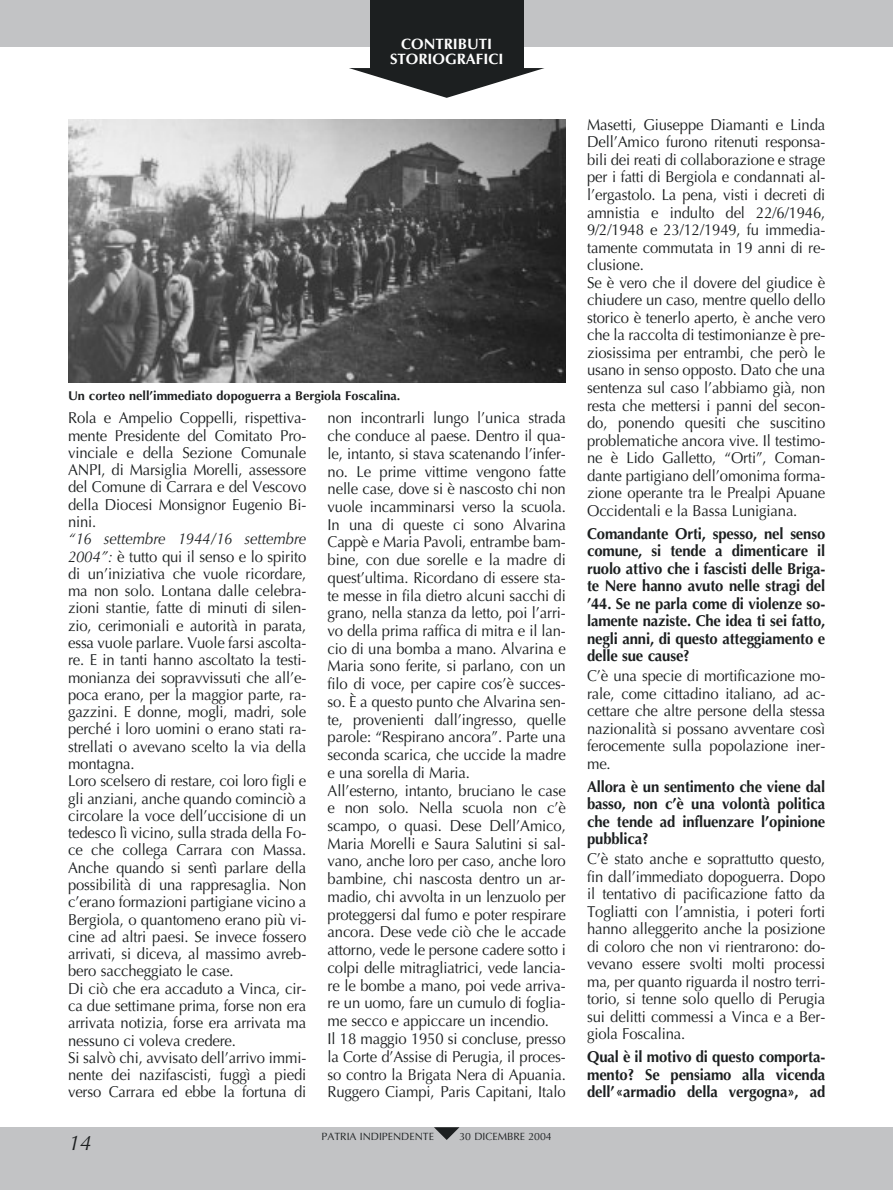
<style>
.page{position:relative;width:893px;height:1190px;background:#fff}
.page>*{position:absolute;margin:0;border:0;box-sizing:border-box;transform-origin:0 0}
.t1{font:italic 21px "Optima";color:#1c1f20}
.t2{font:15.75px/17.2px "Optima";letter-spacing:-.01em;color:#1c1f20;text-align:justify;scale:.94 1}
.t3{font:700 15.75px/17.5px "Optima";letter-spacing:-.01em;color:#1c1f20;text-align:justify;scale:.94 1}
.t4{font:700 15px/15.3px "Optima";color:#fff;text-align:center}
.t5{font:700 12.75px "Optima";color:#1c1f20}
.t6{font:10.5px "Optima";color:#1c1f20}
.s1{font-style:italic}
</style>
<div class="page">
<div style="left:0;top:0;width:892px;height:47px;background:#c2c3c5"></div>
<div style="left:0;top:1127px;width:892px;height:62px;background:#c2c3c5"></div>
<div style="left:370px;top:0;width:153px;height:68px;background:#1c1f20"></div>
<svg style="left:349px;top:68px;width:195px;height:30px"></svg>
<svg style="left:434px;top:1127px;width:25px;height:13px"></svg>
<img style="left:68px;top:119px;width:498px;height:264px">
<p class="t4" style="left:390px;top:37px;width:115px">CONTRIBUTI<br>STORIOGRAFICI</p>
<p class="t5" style="left:68px;top:390px;width:334px">Un corteo nell’immediato dopoguerra a Bergiola Foscalina.</p>
<p class="t2" style="left:68px;top:411px;width:255px">Rola e Ampelio Coppelli, rispettiva&shy;mente Presidente del Comitato Pro&shy;vinciale e della Sezione Comunale ANPI, di Marsiglia Morelli, assessore del Comune di Carrara e del Vescovo della Diocesi Monsignor Eugenio Bi&shy;nini.</p>
<p class="t2" style="left:68px;top:532px;width:255px;text-align:left"><span class="s1">“16 settembre 1944/16 settembre 2004”:</span> è tutto qui il senso e lo spirito di un’iniziativa che vuole ricordare, ma non solo. Lontana dalle celebra&shy;zioni stantie, fatte di minuti di silen&shy;zio, cerimoniali e autorità in parata, essa vuole parlare. Vuole farsi ascolta&shy;re. E in tanti hanno ascoltato la testi&shy;monianza dei sopravvissuti che all’e&shy;poca erano, per la maggior parte, ra&shy;gazzini. E donne, mogli, madri, sole perché i loro uomini o erano stati ra&shy;strellati o avevano scelto la via della montagna.<br>Loro scelsero di restare, coi loro figli e gli anziani, anche quando cominciò a circolare la voce dell’uccisione di un tedesco lì vicino, sulla strada della Fo&shy;ce che collega Carrara con Massa.<br>Anche quando si sentì parlare della possibilità di una rappresaglia. Non c’erano formazioni partigiane vicino a Bergiola, o quantomeno erano più vi&shy;cine ad altri paesi. Se invece fossero arrivati, si diceva, al massimo avreb&shy;bero saccheggiato le case.<br>Di ciò che era accaduto a Vinca, cir&shy;ca due settimane prima, forse non era arrivata notizia, forse era arrivata ma nessuno ci voleva credere.<br>Si salvò chi, avvisato dell’arrivo immi&shy;nente dei nazifascisti, fuggì a piedi verso Carrara ed ebbe la fortuna di</p>
<h1 class="t1" style="left:68px;top:1134px;width:25px">14</h1>
<p class="t2" style="left:327px;top:410px;width:255px;line-height:17.7px;text-align:left">non incontrarli lungo l’unica strada che conduce al paese. Dentro il qua&shy;le, intanto, si stava scatenando l’infer&shy;no. Le prime vittime vengono fatte nelle case, dove si è nascosto chi non vuole incamminarsi verso la scuola.<br>In una di queste ci sono Alvarina Cappè e Maria Pavoli, entrambe bam&shy;bine, con due sorelle e la madre di quest’ultima. Ricordano di essere sta&shy;te messe in fila dietro alcuni sacchi di grano, nella stanza da letto, poi l’arri&shy;vo della prima raffica di mitra e il lan&shy;cio di una bomba a mano. Alvarina e Maria sono ferite, si parlano, con un filo di voce, per capire cos’è succes&shy;so. È a questo punto che Alvarina sen&shy;te, provenienti dall’ingresso, quelle parole: “Respirano ancora”. Parte una seconda scarica, che uccide la madre e una sorella di Maria.<br>All’esterno, intanto, bruciano le case e non solo. Nella scuola non c’è scampo, o quasi. Dese Dell’Amico, Maria Morelli e Saura Salutini si sal&shy;vano, anche loro per caso, anche loro bambine, chi nascosta dentro un ar&shy;madio, chi avvolta in un lenzuolo per proteggersi dal fumo e poter respirare ancora. Dese vede ciò che le accade attorno, vede le persone cadere sotto i colpi delle mitragliatrici, vede lancia&shy;re le bombe a mano, poi vede arriva&shy;re un uomo, fare un cumulo di foglia&shy;me secco e appiccare un incendio.<br>Il 18 maggio 1950 si concluse, presso la Corte d’Assise di Perugia, il proces&shy;so contro la Brigata Nera di Apuania.<br>Ruggero Ciampi, Paris Capitani, Italo</p>
<p class="t6" style="left:321px;top:1132px;width:114px">PATRIA INDIPENDENTE</p>
<p class="t6" style="left:459px;top:1132px;width:94px">30 DICEMBRE 2004</p>
<p class="t2" style="left:587px;top:117px;width:255px;text-align:left">Masetti, Giuseppe Diamanti e Linda Dell’Amico furono ritenuti responsa&shy;bili dei reati di collaborazione e strage per i fatti di Bergiola e condannati al&shy;l’ergastolo. La pena, visti i decreti di amnistia e indulto del 22/6/1946, 9/2/1948 e 23/12/1949, fu immedia&shy;tamente commutata in 19 anni di re&shy;clusione.<br>Se è vero che il dovere del giudice è chiudere un caso, mentre quello dello storico è tenerlo aperto, è anche vero che la raccolta di testimonianze è pre&shy;ziosissima per entrambi, che però le usano in senso opposto. Dato che una sentenza sul caso l’abbiamo già, non resta che mettersi i panni del secon&shy;do, ponendo quesiti che suscitino problematiche ancora vive. Il testimo&shy;ne è Lido Galletto, “Orti”, Coman&shy;dante partigiano dell’omonima forma&shy;zione operante tra le Prealpi Apuane Occidentali e la Bassa Lunigiana.</p>
<p class="t3" style="left:587px;top:526px;width:255px">Comandante Orti, spesso, nel senso comune, si tende a dimenticare il ruolo attivo che i fascisti delle Briga&shy;te Nere hanno avuto nelle stragi del ’44. Se ne parla come di violenze so&shy;lamente naziste. Che idea ti sei fatto, negli anni, di questo atteggiamento e delle sue cause?</p>
<p class="t2" style="left:587px;top:668px;width:255px">C’è una specie di mortificazione mo&shy;rale, come cittadino italiano, ad ac&shy;cettare che altre persone della stessa nazionalità si possano avventare così ferocemente sulla popolazione iner&shy;me.</p>
<p class="t3" style="left:587px;top:779px;width:255px">Allora è un sentimento che viene dal basso, non c’è una volontà politica che tende ad influenzare l’opinione pubblica?</p>
<p class="t2" style="left:587px;top:851px;width:255px">C’è stato anche e soprattutto questo, fin dall’immediato dopoguerra. Dopo il tentativo di pacificazione fatto da Togliatti con l’amnistia, i poteri forti hanno alleggerito anche la posizione di coloro che non vi rientrarono: do&shy;vevano essere svolti molti processi ma, per quanto riguarda il nostro terri&shy;torio, si tenne solo quello di Perugia sui delitti commessi a Vinca e a Ber&shy;giola Foscalina.</p>
<p class="t3" style="left:587px;top:1049px;width:255px">Qual è il motivo di questo comporta&shy;mento? Se pensiamo alla vicenda dell’«armadio della vergogna», ad</p>
</div>
